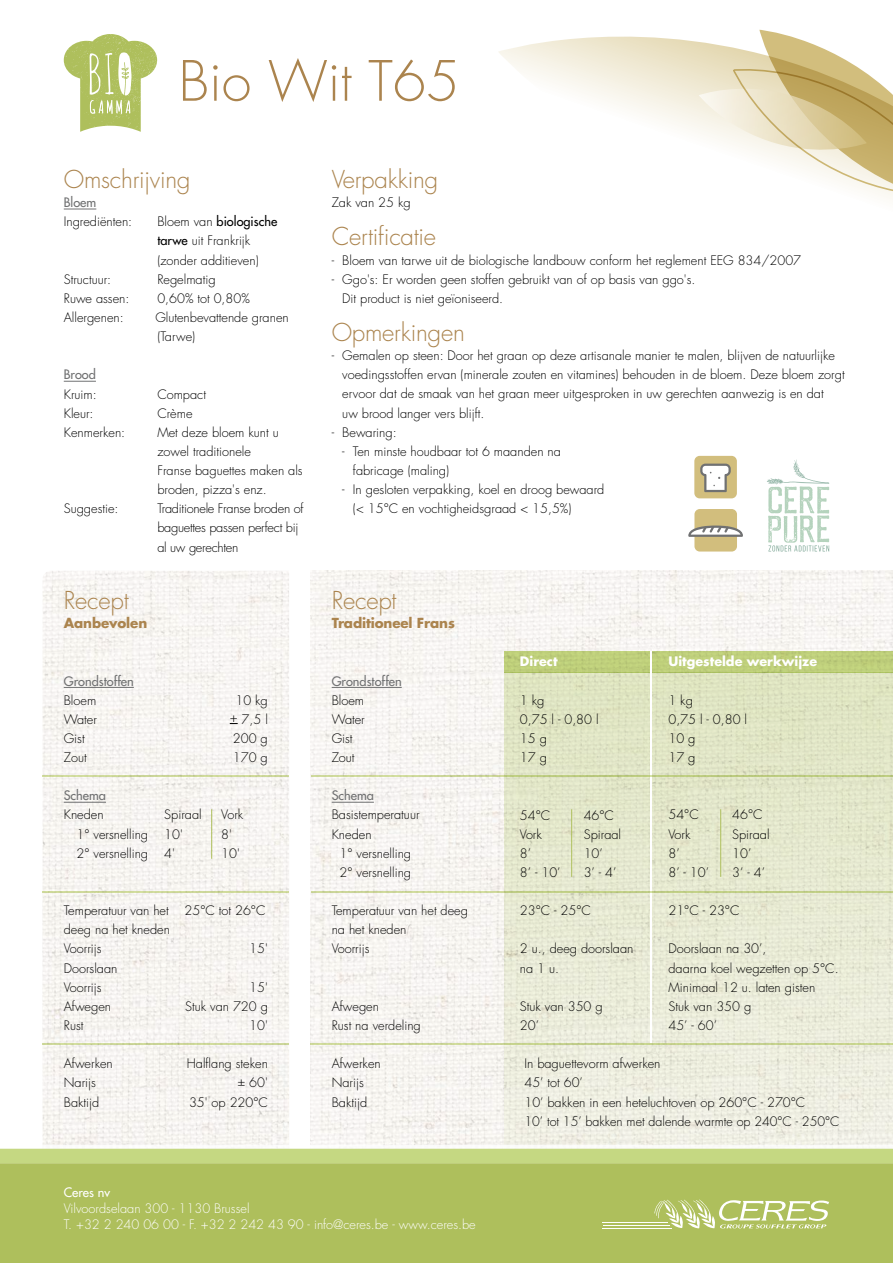
<style>
.page{position:relative;width:893px;height:1263px;background:#fff}
.page>*{position:absolute;margin:0;border:0;box-sizing:border-box;transform-origin:0 0}
.t1{font:300 54px "Futura LT";color:#ab844e}
.t2{font:300 24px "Futura LT";letter-spacing:-.01em;color:#ab844e}
.t3{font:700 13.5px "Futura LT";letter-spacing:-.01em;color:#ab844e}
.t4{font:300 12.75px/19.2px "Futura LT";color:#000}
.t5{font:300 12.75px/15.8px "Futura LT";color:#fff}
.t6{font:300 12.75px/19.2px "Futura LT";letter-spacing:-.02em;color:#000}
.t7{font:12.75px "Futura LT";color:#707172}
.t8{font:700 12.75px "Futura LT";color:#fff}
.t9{font:12.75px "Futura LT";color:#fff}
.s1{font-weight:400}
</style>
<div class="page">
<img style="left:310px;top:571px;width:583px;height:574px">
<svg style="left:504px;top:673px;width:389px;height:472px;background:#e6e8d1"></svg>
<img style="left:43px;top:571px;width:246px;height:574px">
<svg style="left:499px;top:29px;width:262px;height:104px"></svg>
<svg style="left:699px;top:30px;width:194px;height:170px"></svg>
<div style="left:0;top:1156px;width:893px;height:107px;background:#aebf5c"></div>
<svg style="left:654px;top:1199px;width:175px;height:29px"></svg>
<hr style="left:603px;top:1228px;width:69px;height:1px;background:#fff">
<hr style="left:603px;top:1225px;width:67px;height:1px;background:#fff">
<hr style="left:603px;top:1222px;width:65px;height:1px;background:#fff">
<div style="left:0;top:1145px;width:893px;height:18px;background:linear-gradient(to right,#fdfdfd,#fafaf7)"></div>
<div style="left:0;top:1149px;width:893px;height:14px;background:#c5d882"></div>
<div style="left:694px;top:456px;width:43px;height:42px;background:#d2be7d;border-radius:5px"></div>
<svg style="left:700px;top:464px;width:31px;height:28px"></svg>
<div style="left:694px;top:509px;width:43px;height:42px;background:#d2be7d;border-radius:5px"></div>
<svg style="left:688px;top:525px;width:55px;height:12px"></svg>
<div style="left:504px;top:652px;width:389px;height:21px;background:#becf7b"></div>
<hr style="left:64px;top:209px;width:32px;height:1px;background:#707172">
<hr style="left:64px;top:381px;width:32px;height:1px;background:#707172">
<hr style="left:64px;top:687px;width:70px;height:1px;background:#707172">
<hr style="left:64px;top:802px;width:42px;height:1px;background:#707172">
<hr style="left:211px;top:809px;width:1px;height:50px;background:#aebf5c">
<svg style="left:64px;top:34px;width:93px;height:98px"></svg>
<hr style="left:332px;top:687px;width:70px;height:1px;background:#707172">
<hr style="left:332px;top:802px;width:42px;height:1px;background:#707172">
<hr style="left:43px;top:775px;width:246px;height:2px;background:#d5e2a4">
<hr style="left:43px;top:891px;width:246px;height:2px;background:#d5e2a4">
<hr style="left:43px;top:1043px;width:246px;height:1px;background:#d5e2a4">
<hr style="left:571px;top:809px;width:1px;height:68px;background:#aebf5c">
<hr style="left:720px;top:809px;width:1px;height:68px;background:#aebf5c">
<hr style="left:650px;top:652px;width:2px;height:391px;background:#fff">
<hr style="left:311px;top:775px;width:582px;height:2px;background:#d5e2a4">
<hr style="left:311px;top:891px;width:582px;height:2px;background:#d5e2a4">
<hr style="left:310px;top:1043px;width:583px;height:1px;background:#d5e2a4">
<svg style="left:767px;top:459px;width:62px;height:92px"></svg>
<h1 class="t1" style="left:179px;top:48px;width:283px">Bio Wit T65</h1>
<h2 class="t2" style="left:64px;top:165px;width:128px">Omschrijving</h2>
<p class="t7" style="left:64px;top:194px;width:34px">Bloem</p>
<p class="t4" style="left:64px;top:212px;width:70px">Ingrediënten:</p>
<p class="t4" style="left:157px;top:212px;width:121px">Bloem van <span class="s1">biologische tarwe</span> uit Frankrijk (zonder additieven)</p>
<p class="t4" style="left:64px;top:270px;width:49px">Structuur:</p>
<p class="t4" style="left:157px;top:270px;width:60px">Regelmatig</p>
<p class="t4" style="left:64px;top:289px;width:67px">Ruwe assen:</p>
<p class="t4" style="left:157px;top:289px;width:94px">0,60% tot 0,80%</p>
<p class="t4" style="left:64px;top:308px;width:61px">Allergenen:</p>
<p class="t4" style="left:155px;top:308px;width:135px">Glutenbevattende granen (Tarwe)</p>
<p class="t7" style="left:64px;top:366px;width:34px">Brood</p>
<p class="t4" style="left:64px;top:385px;width:34px">Kruim:</p>
<p class="t4" style="left:157px;top:385px;width:50px">Compact</p>
<p class="t4" style="left:64px;top:404px;width:31px">Kleur:</p>
<p class="t4" style="left:157px;top:404px;width:37px">Crème</p>
<p class="t4" style="left:64px;top:423px;width:63px">Kenmerken:</p>
<p class="t4" style="left:157px;top:423px;width:147px">Met deze bloem kunt u zowel traditionele<br>Franse baguettes maken als broden, pizza's enz.</p>
<p class="t4" style="left:64px;top:499px;width:56px">Suggestie:</p>
<p class="t6" style="left:157px;top:499px;width:148px">Traditionele Franse broden of baguettes passen perfect bij al uw gerechten</p>
<h2 class="t2" style="left:64px;top:586px;width:66px">Recept</h2>
<p class="t3" style="left:64px;top:614px;width:85px">Aanbevolen</p>
<p class="t7" style="left:64px;top:672px;width:72px">Grondstoffen</p>
<p class="t4" style="left:64px;top:691px;width:34px">Bloem</p>
<p class="t4" style="left:235px;top:691px;width:34px">10 kg</p>
<p class="t4" style="left:64px;top:710px;width:35px">Water</p>
<p class="t4" style="left:230px;top:710px;width:40px">+ 7,5 l</p>
<p class="t4" style="left:64px;top:729px;width:22px">Gist</p>
<p class="t4" style="left:233px;top:729px;width:36px">200 g</p>
<p class="t4" style="left:64px;top:748px;width:24px">Zout</p>
<p class="t4" style="left:233px;top:748px;width:36px">170 g</p>
<p class="t7" style="left:64px;top:787px;width:44px">Schema</p>
<p class="t4" style="left:64px;top:806px;width:41px">Kneden</p>
<p class="t4" style="left:164px;top:806px;width:39px">Spiraal</p>
<p class="t4" style="left:221px;top:806px;width:24px">Vork</p>
<p class="t4" style="left:77px;top:825px;width:73px">1° versnelling</p>
<p class="t4" style="left:164px;top:825px;width:20px">10'</p>
<p class="t4" style="left:221px;top:825px;width:12px">8'</p>
<p class="t4" style="left:77px;top:844px;width:73px">2° versnelling</p>
<p class="t4" style="left:164px;top:844px;width:12px">4'</p>
<p class="t4" style="left:221px;top:844px;width:20px">10'</p>
<p class="t4" style="left:64px;top:901px;width:203px">Temperatuur van het 25°C tot 26°C deeg na het kneden<br>Voorrijs</p>
<p class="t4" style="left:249px;top:939px;width:20px">15'</p>
<p class="t4" style="left:64px;top:959px;width:55px">Doorslaan<br>Voorrijs</p>
<p class="t4" style="left:249px;top:978px;width:20px">15'</p>
<p class="t4" style="left:64px;top:997px;width:49px">Afwegen</p>
<p class="t4" style="left:185px;top:997px;width:84px">Stuk van 720 g</p>
<p class="t4" style="left:64px;top:1016px;width:21px">Rust</p>
<p class="t4" style="left:249px;top:1016px;width:20px">10'</p>
<p class="t4" style="left:64px;top:1054px;width:51px">Afwerken</p>
<p class="t4" style="left:187px;top:1054px;width:83px">Halflang steken</p>
<p class="t4" style="left:64px;top:1073px;width:34px">Narijs</p>
<p class="t4" style="left:237px;top:1073px;width:32px">± 60'</p>
<p class="t4" style="left:64px;top:1093px;width:37px">Baktijd</p>
<p class="t4" style="left:189px;top:1093px;width:80px">35' op 220°C</p>
<h2 class="t2" style="left:332px;top:165px;width:108px">Verpakking</h2>
<p class="t4" style="left:332px;top:193px;width:81px">Zak van 25 kg</p>
<h2 class="t2" style="left:332px;top:222px;width:106px">Certificatie</h2>
<p class="t4" style="left:332px;top:251px;width:471px">- Bloem van tarwe uit de biologische landbouw conform het reglement EEG 834/2007</p>
<p class="t4" style="left:342px;top:270px;width:355px;text-indent:-11px">- Ggo's: Er worden geen stoffen gebruikt van of op basis van ggo's.<br>Dit product is niet geïoniseerd.</p>
<h2 class="t2" style="left:332px;top:318px;width:135px">Opmerkingen</h2>
<p class="t4" style="left:342px;top:346px;width:504px;text-indent:-11px">- Gemalen op steen: Door het graan op deze artisanale manier te malen, blijven de natuurlijke voedingsstoffen ervan (minerale zouten en vitamines) behouden in de bloem. Deze bloem zorgt ervoor dat de smaak van het graan meer uitgesproken in uw gerechten aanwezig is en dat<br>uw brood langer vers blijft.</p>
<p class="t4" style="left:332px;top:423px;width:67px">- Bewaring:</p>
<p class="t4" style="left:353px;top:442px;width:209px;text-indent:-11px">- Ten minste houdbaar tot 6 maanden na fabricage (maling)</p>
<p class="t4" style="left:353px;top:480px;width:253px;text-indent:-11px">- In gesloten verpakking, koel en droog bewaard (&lt; 15°C en vochtigheidsgraad &lt; 15,5%)</p>
<h2 class="t2" style="left:332px;top:586px;width:66px">Recept</h2>
<p class="t3" style="left:332px;top:614px;width:125px">Traditioneel Frans</p>
<p class="t7" style="left:332px;top:672px;width:72px">Grondstoffen</p>
<p class="t4" style="left:332px;top:691px;width:35px">Bloem<br>Water<br>Gist<br>Zout</p>
<p class="t7" style="left:332px;top:787px;width:44px">Schema</p>
<p class="t4" style="left:332px;top:806px;width:89px">Basistemperatuur<br>Kneden</p>
<p class="t4" style="left:340px;top:844px;width:73px">1° versnelling<br>2° versnelling</p>
<p class="t4" style="left:332px;top:901px;width:138px">Temperatuur van het deeg na het kneden<br>Voorrijs</p>
<p class="t4" style="left:332px;top:997px;width:91px">Afwegen<br>Rust na verdeling</p>
<p class="t4" style="left:332px;top:1054px;width:51px">Afwerken<br>Narijs<br>Baktijd</p>
<p class="t8" style="left:520px;top:653px;width:39px">Direct</p>
<p class="t4" style="left:520px;top:691px;width:80px">1 kg<br>0,75 l - 0,80 l<br>15 g<br>17 g</p>
<p class="t8" style="left:668px;top:653px;width:150px">Uitgestelde werkwijze</p>
<p class="t4" style="left:668px;top:691px;width:80px">1 kg<br>0,75 l - 0,80 l<br>10 g<br>17 g</p>
<p class="t4" style="left:668px;top:805px;width:32px">54°C</p>
<p class="t4" style="left:732px;top:805px;width:32px">46°C</p>
<p class="t4" style="left:668px;top:825px;width:24px">Vork</p>
<p class="t4" style="left:732px;top:825px;width:39px">Spiraal</p>
<p class="t4" style="left:668px;top:844px;width:13px">8’</p>
<p class="t4" style="left:732px;top:844px;width:21px">10’</p>
<p class="t4" style="left:668px;top:863px;width:42px">8’ - 10’</p>
<p class="t4" style="left:732px;top:863px;width:34px">3’ - 4’</p>
<p class="t4" style="left:668px;top:901px;width:72px">21°C - 23°C</p>
<p class="t4" style="left:668px;top:939px;width:172px">Doorslaan na 30’,<br>daarna koel wegzetten op 5°C.<br>Minimaal 12 u. laten gisten<br>Stuk van 350 g<br>45’ - 60’</p>
<p class="t4" style="left:520px;top:806px;width:32px">54°C</p>
<p class="t4" style="left:584px;top:806px;width:32px">46°C</p>
<p class="t4" style="left:520px;top:825px;width:24px">Vork</p>
<p class="t4" style="left:584px;top:825px;width:39px">Spiraal</p>
<p class="t4" style="left:520px;top:844px;width:13px">8’</p>
<p class="t4" style="left:584px;top:844px;width:21px">10’</p>
<p class="t4" style="left:520px;top:863px;width:42px">8’ - 10’</p>
<p class="t4" style="left:584px;top:863px;width:34px">3’ - 4’</p>
<p class="t4" style="left:520px;top:901px;width:72px">23°C - 25°C</p>
<p class="t4" style="left:520px;top:939px;width:115px">2 u., deeg doorslaan na 1 u.</p>
<p class="t4" style="left:520px;top:997px;width:84px">Stuk van 350 g<br>20’</p>
<p class="t4" style="left:524px;top:1054px;width:316px">In baguettevorm afwerken<br>45’ tot 60’<br>10’ bakken in een heteluchtoven op 260°C - 270°C<br>10’ tot 15’ bakken met dalende warmte op 240°C - 250°C</p>
<p class="t9" style="left:64px;top:1184px;width:48px">Ceres nv</p>
<p class="t5" style="left:64px;top:1201px;width:413px">Vilvoordselaan 300 - 1130 Brussel<br>T. +32 2 240 06 00 - F. +32 2 242 43 90 - info@ceres.be - www.ceres.be</p>
</div>
